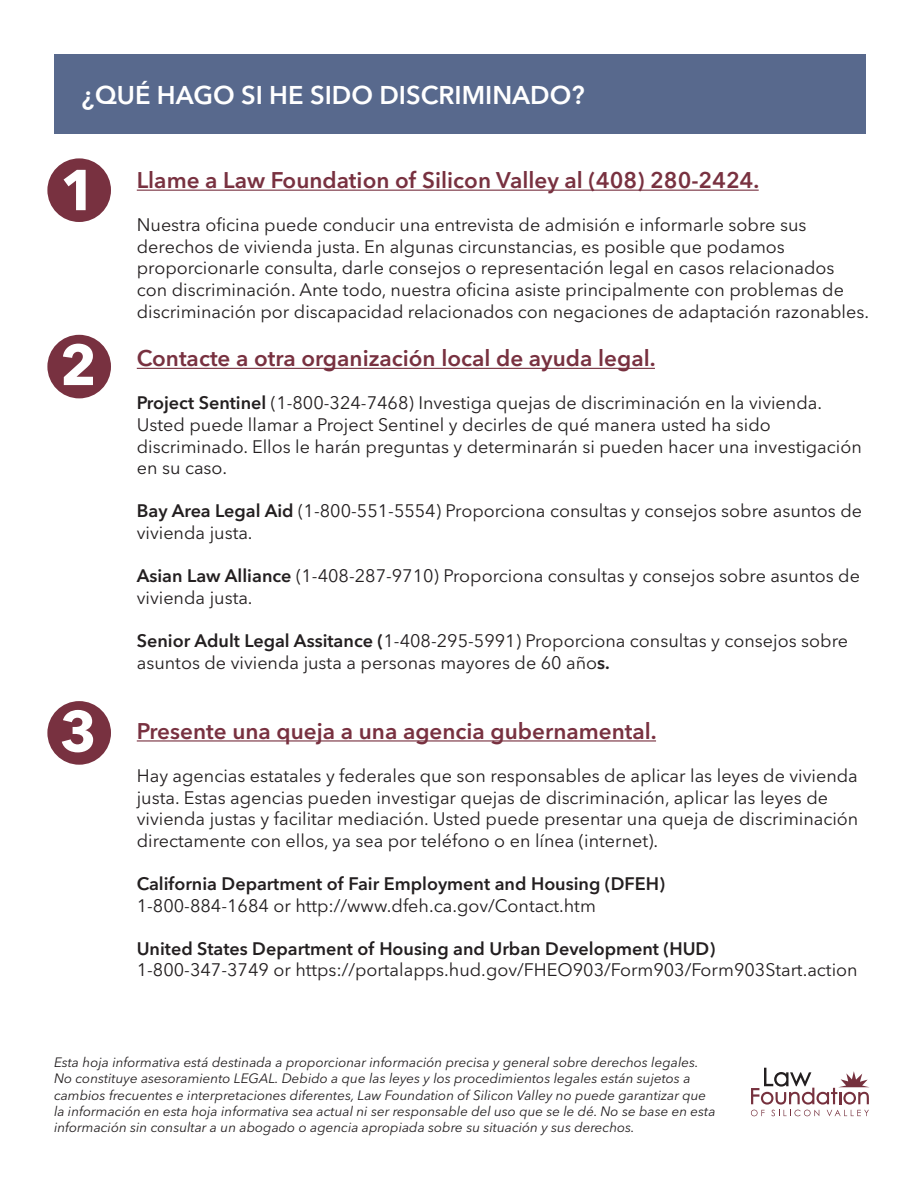
<style>
.page{position:relative;width:918px;height:1188px;background:#fff}
.page>*{position:absolute;margin:0;border:0;box-sizing:border-box;transform-origin:0 0}
.t1{font:700 57px "Avenir Next LT Pro";color:#fff}
.t2{font:600 25.5px "Avenir Next LT Pro";color:#fff}
.t3{font:600 22.5px "Avenir Next LT Pro";color:#783140}
.t4{font:18px/21.6px "Avenir Next LT Pro";color:#231f20}
.t5{font:600 18px "Avenir Next LT Pro";color:#231f20}
.t6{font:italic 13.5px/16.2px "Avenir Next LT Pro";color:#231f20}
.s1{font-weight:600}
</style>
<div class="page">
<svg style="left:751px;top:1068px;width:118px;height:48px"></svg>
<hr style="left:137px;top:190px;width:622px;height:1px;background:#783140">
<hr style="left:137px;top:368px;width:518px;height:1px;background:#783140">
<hr style="left:137px;top:740px;width:519px;height:2px;background:#783140">
<div style="left:54px;top:54px;width:812px;height:79px;background:#58698d"></div>
<div style="left:47px;top:158px;width:64px;height:64px;background:#783140;border-radius:50%"></div>
<div style="left:47px;top:335px;width:64px;height:63px;background:#783140;border-radius:50%"></div>
<div style="left:47px;top:701px;width:64px;height:64px;background:#783140;border-radius:50%"></div>
<h2 class="t2" style="left:82px;top:79px;width:504px">¿QUÉ HAGO SI HE SIDO DISCRIMINADO?</h2>
<h1 class="t1" style="left:60px;top:155px;width:38px">1</h1>
<h1 class="t1" style="left:60px;top:330px;width:38px">2</h1>
<h1 class="t1" style="left:60px;top:696px;width:38px">3</h1>
<p class="t3" style="left:137px;top:166px;width:624px">Llame a Law Foundation of Silicon Valley al (408) 280-2424.</p>
<p class="t4" style="left:137px;top:214px;width:734px">Nuestra oficina puede conducir una entrevista de admisión e informarle sobre sus derechos de vivienda justa. En algunas circunstancias, es posible que podamos proporcionarle consulta, darle consejos o representación legal en casos relacionados con discriminación. Ante todo, nuestra oficina asiste principalmente con problemas de discriminación por discapacidad relacionados con negaciones de adaptación razonables.</p>
<p class="t3" style="left:137px;top:345px;width:520px">Contacte a otra organización local de ayuda legal.</p>
<p class="t4" style="left:137px;top:392px;width:727px"><span class="s1">Project Sentinel</span> (1-800-324-7468) Investiga quejas de discriminación en la vivienda.<br>Usted puede llamar a Project Sentinel y decirles de qué manera usted ha sido discriminado. Ellos le harán preguntas y determinarán si pueden hacer una investigación en su caso.</p>
<p class="t4" style="left:137px;top:500px;width:727px"><span class="s1">Bay Area Legal Aid</span> (1-800-551-5554) Proporciona consultas y consejos sobre asuntos de vivienda justa.</p>
<p class="t4" style="left:137px;top:565px;width:725px"><span class="s1">Asian Law Alliance</span> (1-408-287-9710) Proporciona consultas y consejos sobre asuntos de vivienda justa.</p>
<p class="t4" style="left:137px;top:630px;width:713px"><span class="s1">Senior Adult Legal Assitance (</span>1-408-295-5991) Proporciona consultas y consejos sobre asuntos de vivienda justa a personas mayores de 60 año<span class="s1">s.</span></p>
<p class="t3" style="left:137px;top:717px;width:521px">Presente una queja a una agencia gubernamental.</p>
<p class="t4" style="left:137px;top:765px;width:723px">Hay agencias estatales y federales que son responsables de aplicar las leyes de vivienda justa. Estas agencias pueden investigar quejas de discriminación, aplicar las leyes de vivienda justas y facilitar mediación. Usted puede presentar una queja de discriminación directamente con ellos, ya sea por teléfono o en línea (internet).</p>
<p class="t5" style="left:137px;top:873px;width:530px">California Department of Fair Employment and Housing (DFEH)</p>
<p class="t4" style="left:137px;top:894px;width:461px">1-800-884-1684 or http://www.dfeh.ca.gov/Contact.htm</p>
<p class="t5" style="left:137px;top:937px;width:580px">United States Department of Housing and Urban Development (HUD)</p>
<p class="t4" style="left:137px;top:959px;width:722px">1-800-347-3749 or https://portalapps.hud.gov/FHEO903/Form903/Form903Start.action</p>
<p class="t6" style="left:54px;top:1054px;width:663px">Esta hoja informativa está destinada a proporcionar información precisa y general sobre derechos legales.<br>No constituye asesoramiento LEGAL. Debido a que las leyes y los procedimientos legales están sujetos a cambios frecuentes e interpretaciones diferentes, Law Foundation of Silicon Valley no puede garantizar que la información en esta hoja informativa sea actual ni ser responsable del uso que se le dé. No se base en esta información sin consultar a un abogado o agencia apropiada sobre su situación y sus derechos.</p>
</div>
